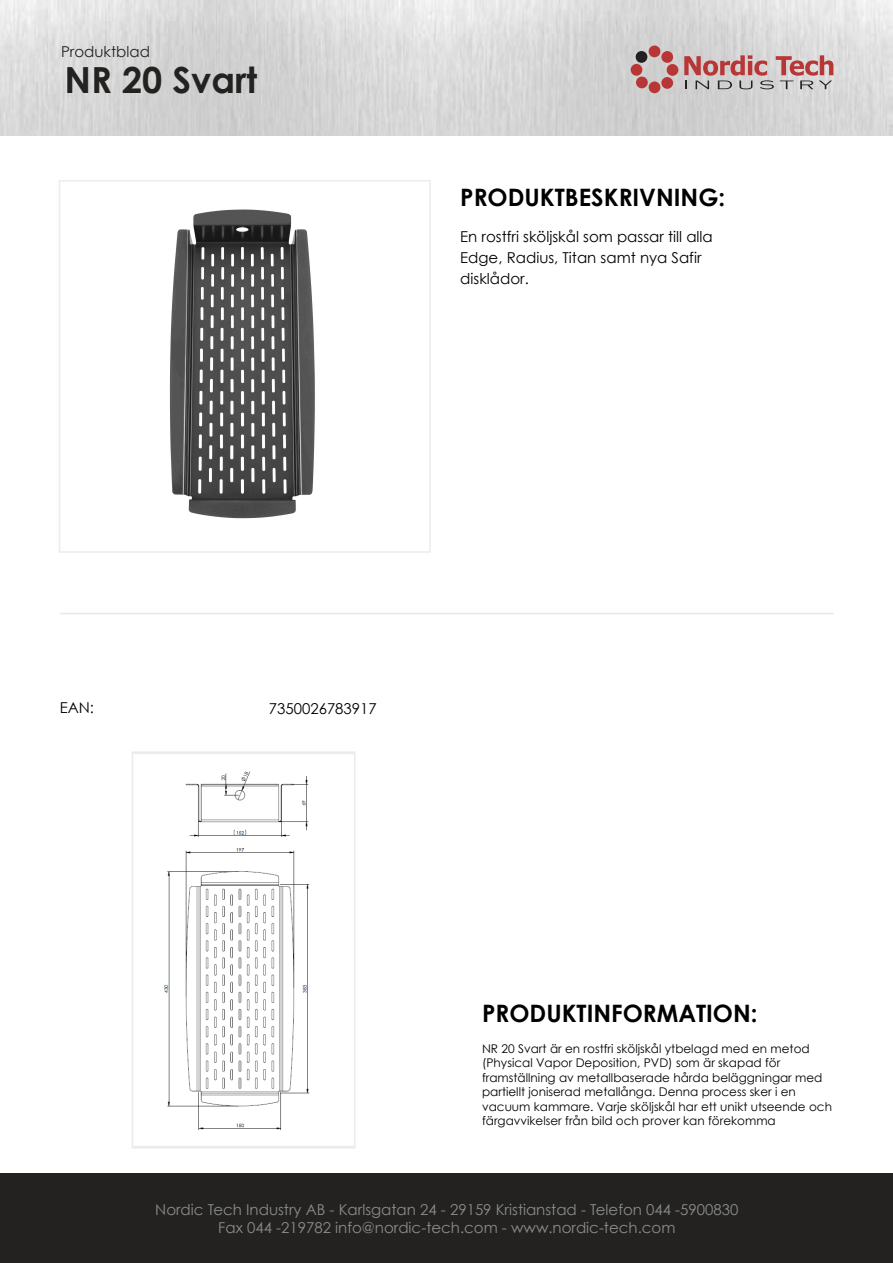
<style>
.page{position:relative;width:893px;height:1263px;background:#fff}
.page>*{position:absolute;margin:0;border:0;box-sizing:border-box;transform-origin:0 0}
.t1{font:700 36px "Century Gothic";color:#232221}
.t2{font:700 24px "Century Gothic";color:#000}
.t3{font:700 24px "Century Gothic";color:#000}
.t4{font:15px/18px "Century Gothic";color:#8a8c8c;text-align:center}
.t5{font:15px/21px "Century Gothic";color:#000}
.t6{font:15px "Century Gothic";color:#232221}
.t7{font:12px/14.4px "Century Gothic";color:#000}
.s1{font-style:inherit}
</style>
<div class="page">
<img style="left:0;top:0;width:893px;height:135px">
<div style="left:59px;top:180px;width:372px;height:373px;background:#fff;border:2px solid #ececec"></div>
<div style="left:0;top:1173px;width:893px;height:90px;background:#232221"></div>
<hr style="left:60px;top:613px;width:774px;height:1px;background:#e6e7e8">
<svg style="left:684px;top:55px;width:149px;height:34px;background:#c3a0a0"></svg>
<div style="left:631px;top:64px;width:11px;height:12px;background:#b83636;border-radius:50%"></div>
<div style="left:636px;top:51px;width:11px;height:12px;background:#241f21;border-radius:50%"></div>
<div style="left:636px;top:77px;width:12px;height:11px;background:#b83636;border-radius:50%"></div>
<div style="left:649px;top:81px;width:11px;height:12px;background:#b83636;border-radius:50%"></div>
<div style="left:661px;top:77px;width:12px;height:12px;background:#b83636;border-radius:50%"></div>
<div style="left:667px;top:64px;width:11px;height:12px;background:#b83636;border-radius:50%"></div>
<div style="left:661px;top:51px;width:12px;height:12px;background:#b83636;border-radius:50%"></div>
<div style="left:649px;top:46px;width:11px;height:11px;background:#b83636;border-radius:50%"></div>
<img style="left:169px;top:209px;width:146px;height:310px">
<div style="left:131px;top:752px;width:225px;height:396px;background:#fff;border:2px solid #ececec"></div>
<img style="left:164px;top:771px;width:146px;height:359px">
<p class="t6" style="left:61px;top:42px;width:90px">Produktblad</p>
<h1 class="t1" style="left:64px;top:52px;width:194px"><span class="s1">N</span>R 20 Svart</h1>
<h2 class="t2" style="left:460px;top:182px;width:266px">PRODUKTBESKRIVNING:</h2>
<p class="t5" style="left:460px;top:225px;width:254px">En rostfri sköljskål som passar till alla<br>Edge, Radius, Titan samt nya Safir disklådor.</p>
<p class="t5" style="left:60px;top:697px;width:36px">EAN:</p>
<p class="t5" style="left:269px;top:697px;width:110px">7350026783917</p>
<h2 class="t3" style="left:482px;top:995px;width:277px"><span class="s1">PRODUKT</span>INFORMATION:</h2>
<p class="t7" style="left:482px;top:1041px;width:351px">NR 20 Svart är en rostfri sköljskål ytbelagd med en metod (Physical Vapor Deposition, PVD) som är skapad för framställning av metallbaserade hårda beläggningar med partiellt joniserad metallånga. Denna process sker i en vacuum kammare. Varje sköljskål har ett unikt utseende och färgavvikelser från bild och prover kan förekomma</p>
<p class="t4" style="left:155px;top:1200px;width:585px">Nordic Tech Industry AB - Karlsgatan 24 - 29159 Kristianstad - Telefon 044 -5900830<br>Fax 044 -219782 info@nordic-tech.com - www.nordic-tech.com</p>
</div>
